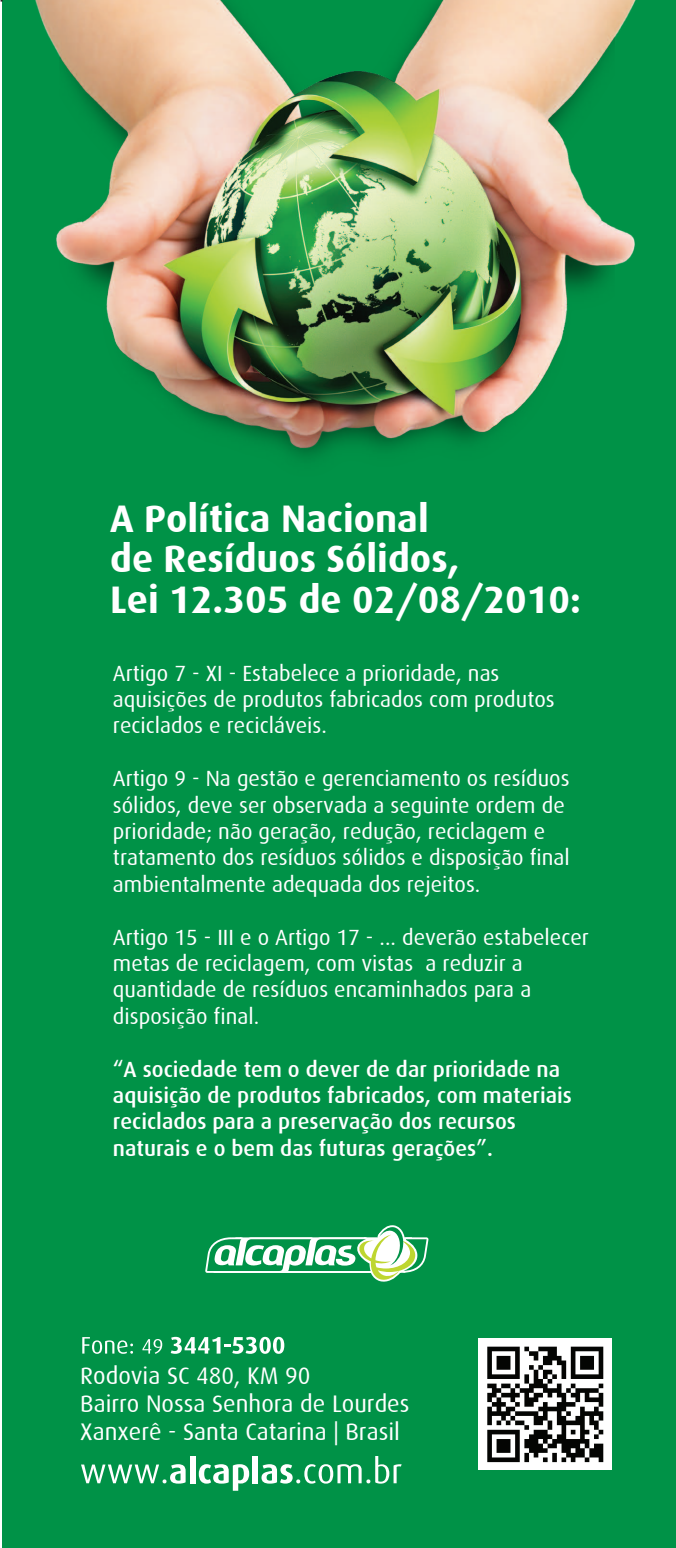
<style>
.page{position:relative;width:676px;height:1548px;background:#fff}
.page>*{position:absolute;margin:0;border:0;box-sizing:border-box;transform-origin:0 0}
.t1{font:700 38.4px/40.8px "Dax";color:#fff}
.t2{font:24px/28px "Dax";color:#fff}
.t3{font:22px/26.4px "Dax";color:#fff}
.t4{font:500 22px/26.4px "Dax";color:#fff}
</style>
<div class="page">
<div style="left:2px;top:0;width:674px;height:1548px;background:#009247"></div>
<div style="left:478px;top:1338px;width:134px;height:132px;background:#fff"></div>
<img style="left:487px;top:1346px;width:117px;height:117px">
<svg style="left:81px;top:1464px;width:105px;height:20px"></svg>
<div style="left:190px;top:1456px;width:5px;height:27px;background:#fff"></div>
<svg style="left:199px;top:1464px;width:50px;height:27px"></svg>
<div style="left:253px;top:1456px;width:5px;height:27px;background:#fff"></div>
<svg style="left:262px;top:1456px;width:140px;height:28px"></svg>
<svg style="left:82px;top:1337px;width:51px;height:17px"></svg>
<svg style="left:142px;top:1339px;width:20px;height:15px"></svg>
<svg style="left:171px;top:1337px;width:113px;height:17px"></svg>
<svg style="left:205px;top:1225px;width:224px;height:57px"></svg>
<img style="left:35px;top:0;width:601px;height:459px">
<h1 class="t1" style="left:110px;top:498px;width:472px">A Política Nacional<br>de Resíduos Sólidos,<br>Lei 12.305 de 02/08/2010:</h1>
<p class="t3" style="left:113px;top:660px;width:443px">Artigo 7 - XI - Estabelece a prioridade, nas aquisições de produtos fabricados com produtos reciclados e recicláveis.</p>
<p class="t3" style="left:113px;top:766px;width:458px">Artigo 9 - Na gestão e gerenciamento os resíduos sólidos, deve ser observada a seguinte ordem de prioridade; não geração, redução, reciclagem e tratamento dos resíduos sólidos e disposição final ambientalmente adequada dos rejeitos.</p>
<p class="t3" style="left:113px;top:924px;width:477px">Artigo 15 - III e o Artigo 17 - ... deverão estabelecer metas de reciclagem, com vistas a reduzir a quantidade de resíduos encaminhados para a disposição final.</p>
<p class="t4" style="left:113px;top:1056px;width:461px">“A sociedade tem o dever de dar prioridade na aquisição de produtos fabricados, com materiais reciclados para a preservação dos recursos naturais e o bem das futuras gerações”.</p>
<p class="t2" style="left:80px;top:1362px;width:331px">Rodovia SC 480, KM 90<br>Bairro Nossa Senhora de Lourdes<br>Xanxerê - Santa Catarina | Brasil</p>
</div>
